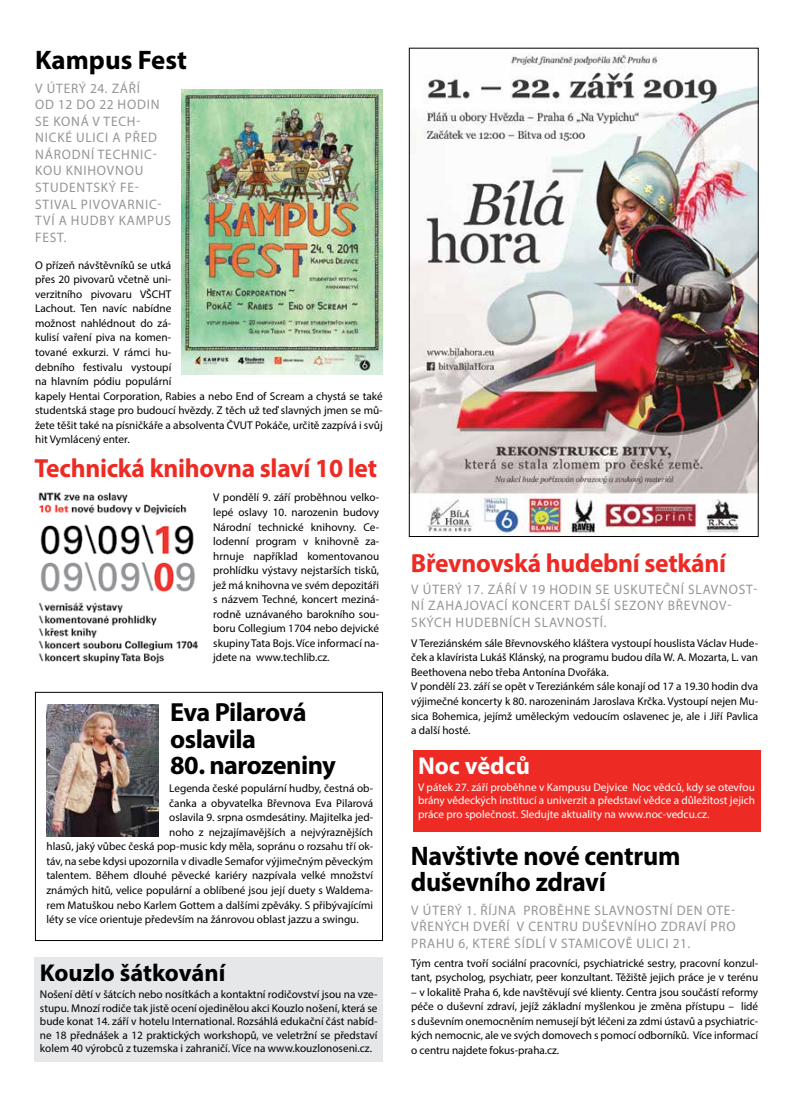
<style>
.page{position:relative;width:794px;height:1110px;background:#fff}
.page>*{position:absolute;margin:0;border:0;box-sizing:border-box;transform-origin:0 0}
.t1{font:700 26.88px/26.2px "Myriad Pro";letter-spacing:-.01em;color:#000}
.t2{font:700 26.25px "Myriad Pro";letter-spacing:-.01em;color:#ee2a24}
.t3{font:700 26.25px/26.2px "Myriad Pro";letter-spacing:-.02em;color:#000}
.t4{font:700 24.38px "Myriad Pro";color:#000}
.t5{font:700 24.38px "Myriad Pro";color:#fff}
.t6{font:13.75px/16.5px "Myriad Pro";letter-spacing:.06em;color:#939598}
.t7{font:11.25px/14.5px "Myriad Pro";color:#000}
.t8{font:11.25px/13.5px "Myriad Pro";color:#fff;text-align:justify}
</style>
<div class="page">
<div style="left:35px;top:957px;width:348px;height:104px;background:#e6e7e8"></div>
<div style="left:413px;top:750px;width:347px;height:81px;background:#ee2a24"></div>
<img style="left:411px;top:53px;width:345px;height:481px">
<img style="left:182px;top:90px;width:201px;height:284px">
<img style="left:38px;top:492px;width:161px;height:172px">
<div style="left:35px;top:691px;width:348px;height:249px;border:1px solid #000"></div>
<img style="left:46px;top:704px;width:113px;height:132px">
<h1 class="t1" style="left:35px;top:46px;width:153px">Kampus Fest</h1>
<p class="t6" style="left:35px;top:80px;width:137px">V ÚTERÝ 24. ZÁŘÍ<br>OD 12 DO 22 HODIN<br>SE KONÁ V TECH-<br>NICKÉ ULICI A PŘED<br>NÁRODNÍ TECHNIC-<br>KOU KNIHOVNOU<br>STUDENTSKÝ FE-<br>STIVAL PIVOVARNIC-<br>TVÍ A HUDBY KAMPUS<br>FEST.</p>
<p class="t7" style="left:35px;top:257px;width:349px">O přízeň návštěvníků se utká<br>přes 20 pivovarů včetně uni-<br>verzitního pivovaru VŠCHT<br>Lachout. Ten navíc nabídne<br>možnost nahlédnout do zá-<br>kulisí vaření piva na komen-<br>tované exkurzi. V rámci hu-<br>debního festivalu vystoupí<br>na hlavním pódiu populární<br>kapely Hentai Corporation, Rabies a nebo End of Scream a chystá se také studentská stage pro budoucí hvězdy. Z těch už teď slavných jmen se mů&shy;žete těšit také na písničkáře a absolventa ČVUT Pokáče, určitě zazpívá i svůj hit Vymlácený enter.</p>
<h2 class="t2" style="left:35px;top:451px;width:344px">Technická knihovna slaví 10 let</h2>
<p class="t7" style="left:213px;top:490px;width:167px;text-align:justify">V pondělí 9. září proběhnou velko&shy;lepé oslavy 10. narozenin budovy Národní technické knihovny. Ce&shy;lodenní program v knihovně za&shy;hrnuje například komentovanou prohlídku výstavy nejstarších tisků, jež má knihovna ve svém depozitáři s názvem Techné, koncert meziná&shy;rodně uznávaného barokního sou&shy;boru Collegium 1704 nebo dejvické skupiny Tata Bojs. Více informací na&shy;jdete na www.techlib.cz.</p>
<h2 class="t3" style="left:170px;top:698px;width:138px">Eva Pilarová oslavila</h2>
<h2 class="t3" style="left:170px;top:750px;width:167px">80. narozeniny</h2>
<p class="t7" style="left:169px;top:780px;width:205px">Legenda české populární hudby, čestná ob-</p>
<p class="t7" style="left:169px;top:795px;width:205px">čanka a obyvatelka Břevnova Eva Pilarová</p>
<p class="t7" style="left:169px;top:809px;width:205px">oslavila 9. srpna osmdesátiny. Majitelka jed-</p>
<p class="t7" style="left:169px;top:824px;width:205px">noho z nejzajímavějších a nejvýraznějších</p>
<p class="t7" style="left:46px;top:838px;width:328px">hlasů, jaký vůbec česká pop-music kdy měla, sopránu o rozsahu tří ok-</p>
<p class="t7" style="left:46px;top:853px;width:328px">táv, na sebe kdysi upozornila v divadle Semafor výjimečným pěveckým</p>
<p class="t7" style="left:46px;top:868px;width:328px">talentem. Během dlouhé pěvecké kariéry nazpívala velké množství</p>
<p class="t7" style="left:46px;top:882px;width:328px">známých hitů, velice populární a oblíbené jsou její duety s Waldema-</p>
<p class="t7" style="left:46px;top:897px;width:328px">rem Matuškou nebo Karlem Gottem a dalšími zpěváky. S přibývajícími</p>
<p class="t7" style="left:46px;top:911px;width:314px">léty se více orientuje především na žánrovou oblast jazzu a swingu.</p>
<h3 class="t4" style="left:40px;top:956px;width:187px">Kouzlo šátkování</h3>
<p class="t7" style="left:40px;top:987px;width:339px;line-height:13.5px;text-align:justify">Nošení dětí v šátcích nebo nosítkách a kontaktní rodičovství jsou na vze&shy;stupu. Mnozí rodiče tak jistě ocení ojedinělou akci Kouzlo nošení, která se bude konat 14. září v hotelu International. Rozsáhlá edukační část nabíd&shy;ne 18 přednášek a 12 praktických workshopů, ve veletržní se představí kolem 40 výrobců z tuzemska i zahraničí. Více na www.kouzlonoseni.cz.</p>
<h2 class="t2" style="left:411px;top:545px;width:317px">Břevnovská hudební setkání</h2>
<p class="t6" style="left:411px;top:580px;width:348px">V ÚTERÝ 17. ZÁŘÍ V 19 HODIN SE USKUTEČNÍ SLAVNOST-<br>NÍ ZAHAJOVACÍ KONCERT DALŠÍ SEZONY BŘEVNOV-<br>SKÝCH HUDEBNÍCH SLAVNOSTÍ.</p>
<p class="t7" style="left:411px;top:635px;width:348px">V Tereziánském sále Břevnovského kláštera vystoupí houslista Václav Hude&shy;ček a klavírista Lukáš Klánský, na programu budou díla W. A. Mozarta, L. van Beethovena nebo třeba Antonína Dvořáka.<br>V pondělí 23. září se opět v Tereziánkém sále konají od 17 a 19.30 hodin dva výjimečné koncerty k 80. narozeninám Jaroslava Krčka. Vystoupí nejen Mu&shy;sica Bohemica, jejímž uměleckým vedoucím oslavenec je, ale i Jiří Pavlica a další hosté.</p>
<h3 class="t5" style="left:418px;top:749px;width:113px">Noc vědců</h3>
<p class="t8" style="left:418px;top:780px;width:338px">V pátek 27. září proběhne v Kampusu Dejvice Noc vědců, kdy se otevřou brány vědeckých institucí a univerzit a představí vědce a důležitost jejich práce pro společnost. Sledujte aktuality na www.noc-vedcu.cz.</p>
<h1 class="t1" style="left:411px;top:841px;width:271px">Navštivte nové centrum duševního zdraví</h1>
<p class="t6" style="left:411px;top:901px;width:326px;text-align:justify">V ÚTERÝ 1. ŘÍJNA PROBĚHNE SLAVNOSTNÍ DEN OTE-VŘENÝCH DVEŘÍ V CENTRU DUŠEVNÍHO ZDRAVÍ PRO PRAHU 6, KTERÉ SÍDLÍ V STAMICOVĚ ULICI 21.</p>
<p class="t7" style="left:411px;top:955px;width:348px">Tým centra tvoří sociální pracovníci, psychiatrické sestry, pracovní konzul&shy;tant, psycholog, psychiatr, peer konzultant. Těžiště jejich práce je v terénu</p>
<p class="t7" style="left:411px;top:984px;width:348px;text-align:justify">– v lokalitě Praha 6, kde navštěvují své klienty. Centra jsou součástí reformy péče o duševní zdraví, jejíž základní myšlenkou je změna přístupu – lidé s duševním onemocněním nemusejí být léčeni za zdmi ústavů a psychiatric&shy;kých nemocnic, ale ve svých domovech s pomocí odborníků. Více informací o centru najdete fokus-praha.cz.</p>
</div>
